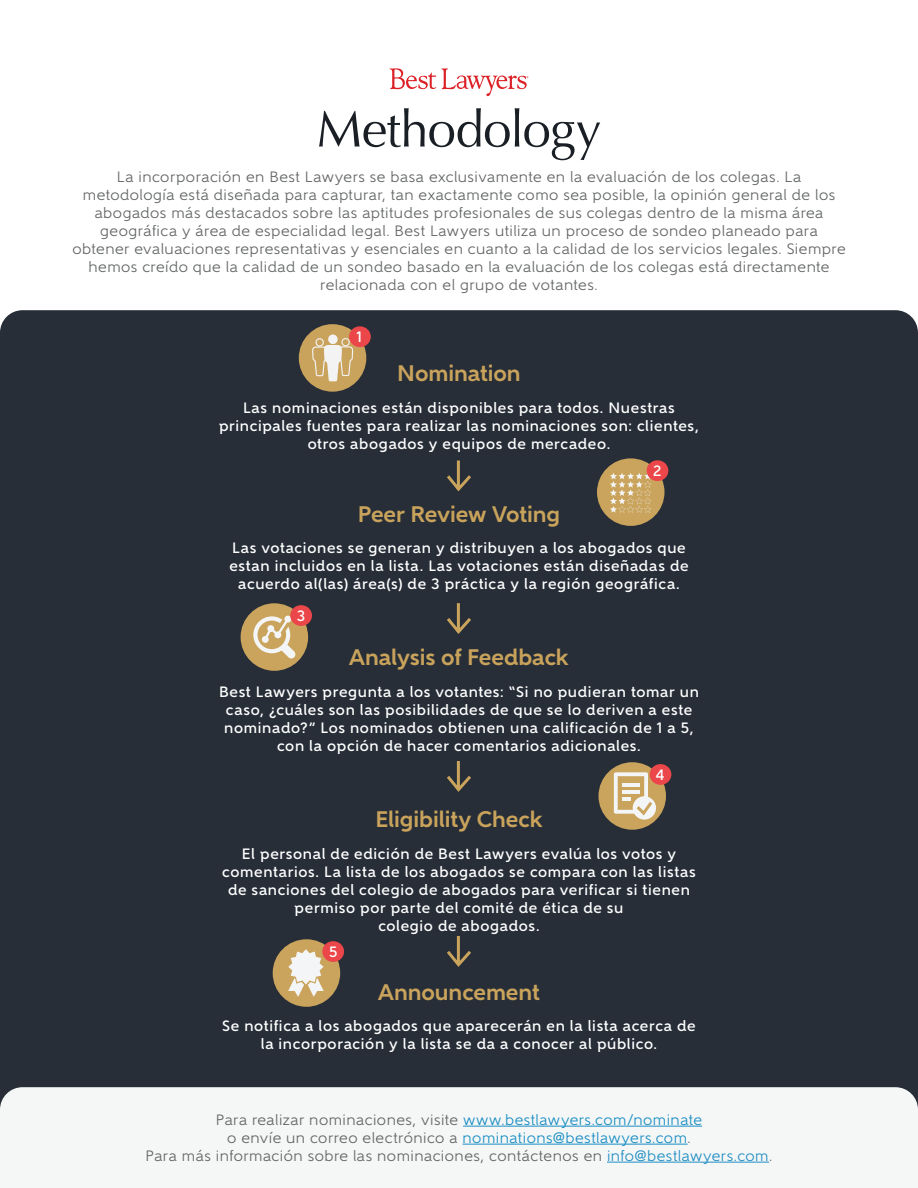
<style>
.page{position:relative;width:918px;height:1188px;background:#fff}
.page>*{position:absolute;margin:0;border:0;box-sizing:border-box;transform-origin:0 0}
.t1{font:51px "Optima LT Pro";letter-spacing:-.015em;color:#1a1f25}
.t2{font:700 22.5px "Gentleman 800";letter-spacing:-.005em;color:#c9a35b}
.t3{font:500 15px/18px "Gentleman 700";letter-spacing:.045em;color:#fff;text-align:center}
.t4{font:15px/18px "Gentleman 500";letter-spacing:.03em;color:#626465;text-align:center}
.s1{color:#188dc2}
.s2{color:#208dc3}
</style>
<div class="page">
<div style="left:0;top:310px;width:918px;height:777px;background:#272e38"></div>
<svg style="left:390px;top:68px;width:138px;height:28px"></svg>
<svg style="left:444px;top:457px;width:30px;height:37px"></svg>
<svg style="left:444px;top:600px;width:30px;height:36px"></svg>
<svg style="left:444px;top:758px;width:30px;height:36px"></svg>
<svg style="left:444px;top:933px;width:30px;height:36px"></svg>
<div style="left:0;top:1087px;width:918px;height:76px;background:#f5f7f7"></div>
<hr style="left:463px;top:1126px;width:239px;height:1px;background:#188dc2">
<hr style="left:463px;top:1144px;width:225px;height:1px;background:#188dc2">
<hr style="left:607px;top:1162px;width:162px;height:1px;background:#208dc3">
<div style="left:299px;top:324px;width:67px;height:68px;background:#c9a35b;border-radius:50%"></div>
<div style="left:349px;top:326px;width:22px;height:21px;background:#eb4649;border-radius:50%"></div>
<div style="left:341px;top:338px;width:9px;height:8px;border:1px solid #f3f3f3;border-radius:50%"></div>
<div style="left:316px;top:338px;width:8px;height:9px;border:1px solid #f4f5f6;border-radius:50%"></div>
<div style="left:328px;top:335px;width:10px;height:9px;background:#f3f3f3;border-radius:50%"></div>
<svg style="left:312px;top:345px;width:42px;height:36px"></svg>
<div style="left:597px;top:458px;width:67px;height:68px;background:#caa45c;border-radius:50%"></div>
<svg style="left:610px;top:473px;width:42px;height:40px"></svg>
<div style="left:647px;top:460px;width:21px;height:21px;background:#eb4649;border-radius:50%"></div>
<div style="left:241px;top:603px;width:67px;height:68px;background:#caa45c;border-radius:50%"></div>
<svg style="left:253px;top:616px;width:43px;height:42px"></svg>
<div style="left:290px;top:605px;width:22px;height:21px;background:#eb4649;border-radius:50%"></div>
<div style="left:598px;top:762px;width:68px;height:68px;background:#caa45c;border-radius:50%"></div>
<div style="left:650px;top:764px;width:21px;height:21px;background:#eb4649;border-radius:50%"></div>
<svg style="left:614px;top:772px;width:42px;height:48px"></svg>
<div style="left:273px;top:939px;width:67px;height:68px;background:#caa45c;border-radius:50%"></div>
<div style="left:322px;top:941px;width:22px;height:21px;background:#eb4649;border-radius:50%"></div>
<svg style="left:288px;top:949px;width:36px;height:48px"></svg>
<h1 class="t1" style="left:317px;top:97px;width:286px">Methodology</h1>
<p class="t4" style="left:72px;top:167px;width:775px">La incorporación en Best Lawyers se basa exclusivamente en la evaluación de los colegas. La metodología está diseñada para capturar, tan exactamente como sea posible, la opinión general de los abogados más destacados sobre las aptitudes profesionales de sus colegas dentro de la misma área geográfica y área de especialidad legal. Best Lawyers utiliza un proceso de sondeo planeado para obtener evaluaciones representativas y esenciales en cuanto a la calidad de los servicios legales. Siempre hemos creído que la calidad de un sondeo basado en la evaluación de los colegas está directamente relacionada con el grupo de votantes.</p>
<p class="t3" style="left:357px;top:328px;width:7px">1</p>
<h2 class="t2" style="left:397px;top:360px;width:125px">Nomination</h2>
<p class="t3" style="left:219px;top:399px;width:481px">Las nominaciones están disponibles para todos. Nuestras principales fuentes para realizar las nominaciones son: clientes, otros abogados y equipos de mercadeo.</p>
<p class="t3" style="left:653px;top:462px;width:10px">2</p>
<h2 class="t2" style="left:358px;top:500px;width:204px">Peer Review Voting</h2>
<p class="t3" style="left:229px;top:539px;width:461px">Las votaciones se generan y distribuyen a los abogados que estan incluidos en la lista. Las votaciones están diseñadas de acuerdo al(las) área(s) de 3 práctica y la región geográfica.</p>
<p class="t3" style="left:297px;top:607px;width:10px">3</p>
<h2 class="t2" style="left:349px;top:644px;width:221px">Analysis of Feedback</h2>
<p class="t3" style="left:219px;top:683px;width:481px">Best Lawyers pregunta a los votantes: “Si no pudieran tomar un caso, ¿cuáles son las posibilidades de que se lo deriven a este nominado?” Los nominados obtienen una calificación de 1 a 5, con la opción de hacer comentarios adicionales.</p>
<p class="t3" style="left:656px;top:766px;width:10px">4</p>
<h2 class="t2" style="left:375px;top:806px;width:169px">Eligibility Check</h2>
<p class="t3" style="left:222px;top:844px;width:475px">El personal de edición de Best Lawyers evalúa los votos y comentarios. La lista de los abogados se compara con las listas de sanciones del colegio de abogados para verificar si tienen permiso por parte del comité de ética de su<br>colegio de abogados.</p>
<p class="t3" style="left:329px;top:943px;width:10px">5</p>
<h2 class="t2" style="left:378px;top:978px;width:163px">Announcement</h2>
<p class="t3" style="left:222px;top:1017px;width:475px">Se notifica a los abogados que aparecerán en la lista acerca de la incorporación y la lista se da a conocer al público.</p>
<p class="t4" style="left:146px;top:1110px;width:628px">Para realizar nominaciones, visite <span class="s1">www.bestlawyers.com/nominate<br></span>o envíe un correo electrónico a <span class="s1">nominations@bestlawyers.com</span>.<br>Para más información sobre las nominaciones, contáctenos en <span class="s2">info@bestlawyers.com</span>.</p>
</div>
